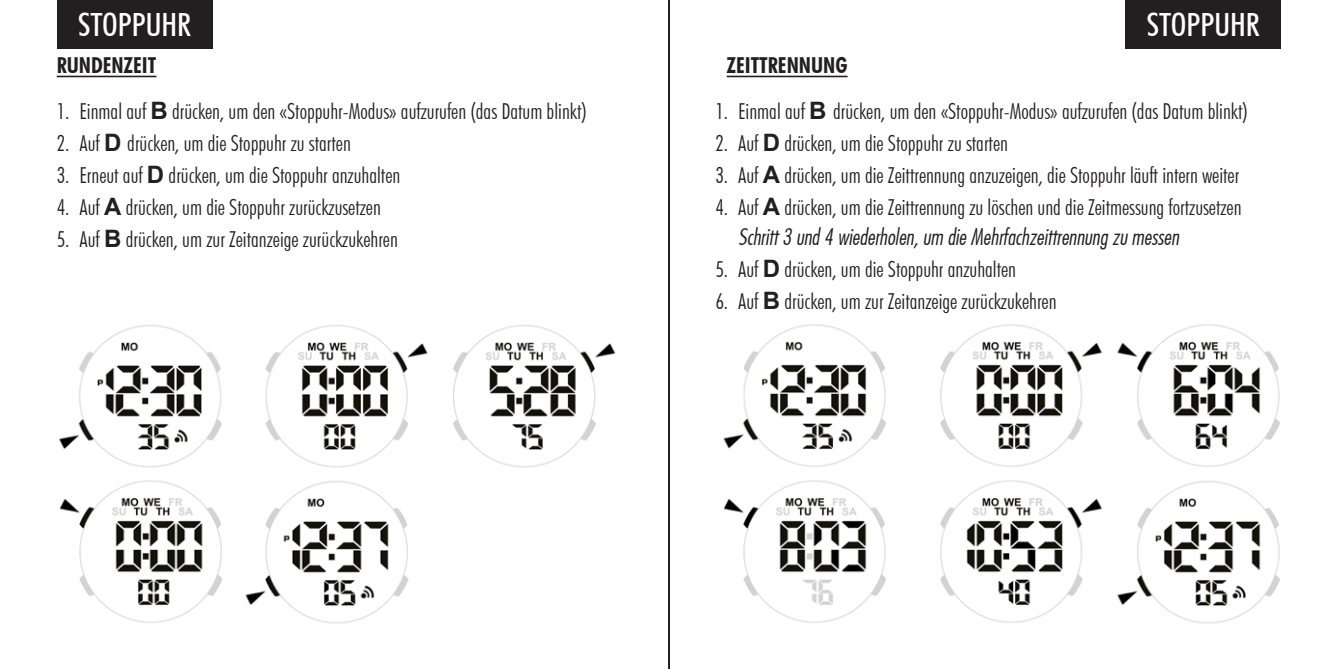
<style>
.page{position:relative;width:1338px;height:669px;background:#fff}
.page>*{position:absolute;margin:0;border:0;box-sizing:border-box;transform-origin:0 0}
.t1{font:500 condensed 32px "Futura BT";color:#fff}
.t2{font:300 condensed 22px "Futura BT";color:#231f20}
.t3{font:22px "Futura Lt Cn BT Italic";color:#231f20}
.titres{font:700 condensed 22px "Futura BT";color:#231f20}
.s1{font-family:"Arial";font-weight:700;font-stretch:normal;font-size:24px}
</style>
<div class="page">
<img style="left:59px;top:325px;width:163px;height:143px">
<img style="left:245px;top:325px;width:183px;height:299px">
<img style="left:940px;top:324px;width:340px;height:300px">
<img style="left:723px;top:324px;width:163px;height:143px">
<img style="left:723px;top:480px;width:163px;height:143px">
<img style="left:453px;top:325px;width:163px;height:143px">
<img style="left:59px;top:480px;width:164px;height:143px">
<hr style="left:668px;top:0;width:2px;height:669px;background:#231f20">
<div style="left:57px;top:0;width:156px;height:48px;background:#231f20"></div>
<div style="left:1125px;top:0;width:156px;height:48px;background:#231f20"></div>
<hr style="left:57px;top:76px;width:99px;height:1px;background:#231f20">
<hr style="left:727px;top:76px;width:121px;height:1px;background:#231f20">
<p class="t1" style="left:78px;top:5px;width:115px">STOPPUHR</p>
<p class="t1" style="left:1147px;top:5px;width:115px">STOPPUHR</p>
<p class="titres" style="left:57px;top:52px;width:101px">RUNDENZEIT</p>
<p class="titres" style="left:727px;top:52px;width:122px">ZEITTRENNUNG</p>
<p class="t2" style="left:57px;top:98px;width:532px">1. Einmal auf <span class="s1">B</span> drücken, um den «Stoppuhr-Modus» aufzurufen (das Datum blinkt)</p>
<p class="t2" style="left:57px;top:130px;width:296px">2. Auf <span class="s1">D</span> drücken, um die Stoppuhr zu starten</p>
<p class="t2" style="left:57px;top:162px;width:345px">3. Erneut auf <span class="s1">D</span> drücken, um die Stoppuhr anzuhalten</p>
<p class="t2" style="left:57px;top:194px;width:326px">4. Auf <span class="s1">A</span> drücken, um die Stoppuhr zurückzusetzen</p>
<p class="t2" style="left:57px;top:226px;width:343px">5. Auf <span class="s1">B</span> drücken, um zur Zeitanzeige zurückzukehren</p>
<p class="t2" style="left:715px;top:98px;width:534px">1. Einmal auf <span class="s1">B</span> drücken, um den «Stoppuhr-Modus» aufzurufen (das Datum blinkt)</p>
<p class="t2" style="left:715px;top:130px;width:294px">2. Auf <span class="s1">D</span> drücken, um die Stoppuhr zu starten</p>
<p class="t2" style="left:715px;top:162px;width:525px">3. Auf <span class="s1">A</span> drücken, um die Zeittrennung anzuzeigen, die Stoppuhr läuft intern weiter</p>
<p class="t2" style="left:715px;top:194px;width:528px">4. Auf <span class="s1">A</span> drücken, um die Zeittrennung zu löschen und die Zeitmessung fortzusetzen</p>
<p class="t3" style="left:738px;top:223px;width:442px">Schritt 3 und 4 wiederholen, um die Mehrfachzeittrennung zu messen</p>
<p class="t2" style="left:715px;top:256px;width:302px">5. Auf <span class="s1">D</span> drücken, um die Stoppuhr anzuhalten</p>
<p class="t2" style="left:715px;top:288px;width:343px">6. Auf <span class="s1">B</span> drücken, um zur Zeitanzeige zurückzukehren</p>
</div>
